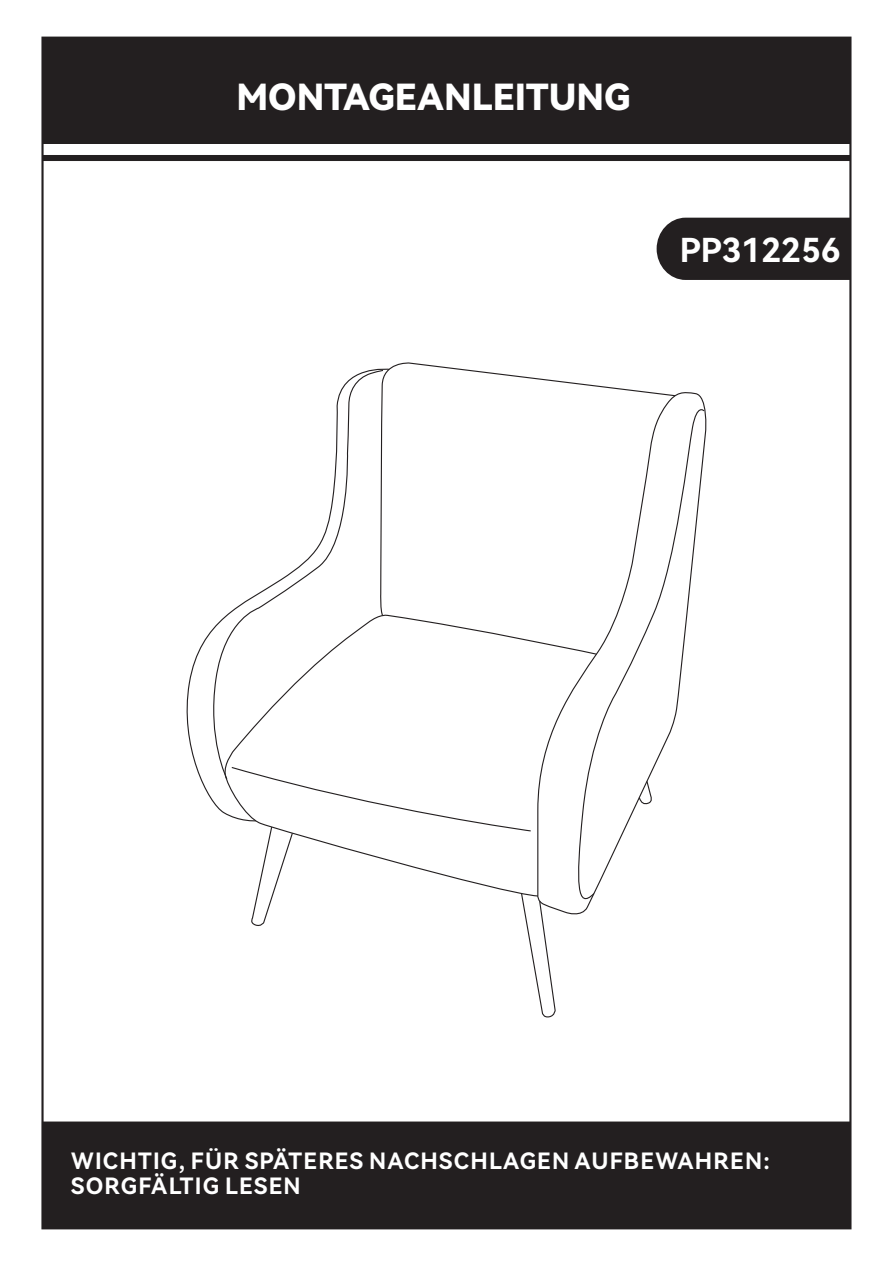
<style>
.page{position:relative;width:893px;height:1263px;background:#fff}
.page>*{position:absolute;margin:0;border:0;box-sizing:border-box;transform-origin:0 0}
.t1{font:36px "Harmony OS Sans SC Black";color:#fff}
.t2{font:33px "Harmony OS Sans SC Bold";color:#fff}
.t3{font:22.5px/24px "Harmony OS Sans SC Bold";letter-spacing:.055em;color:#fff}
</style>
<div class="page">
<div style="left:42px;top:1122px;width:808px;height:106px;background:#231f20"></div>
<div style="left:42px;top:38px;width:808px;height:106px;background:#231f20"></div>
<div style="left:42px;top:1121px;width:809px;height:108px;border:1px solid #231f20"></div>
<div style="left:657px;top:218px;width:194px;height:62px;background:#231f20"></div>
<div style="left:42px;top:155px;width:809px;height:6px;background:#231f20"></div>
<svg style="left:582px;top:403px;width:123px;height:507px"></svg>
<svg style="left:390px;top:362px;width:286px;height:255px"></svg>
<svg style="left:390px;top:613px;width:208px;height:284px"></svg>
<svg style="left:186px;top:368px;width:204px;height:449px"></svg>
<svg style="left:230px;top:766px;width:326px;height:252px"></svg>
<svg style="left:638px;top:780px;width:15px;height:26px"></svg>
<svg style="left:206px;top:369px;width:178px;height:411px"></svg>
<h1 class="t1" style="left:236px;top:72px;width:396px">MONTAGEANLEITUNG</h1>
<h2 class="t2" style="left:680px;top:227px;width:163px">PP312256</h2>
<p class="t3" style="left:71px;top:1149px;width:700px">WICHTIG, FÜR SPÄTERES NACHSCHLAGEN AUFBEWAHREN:<br>SORGFÄLTIG LESEN</p>
</div>
